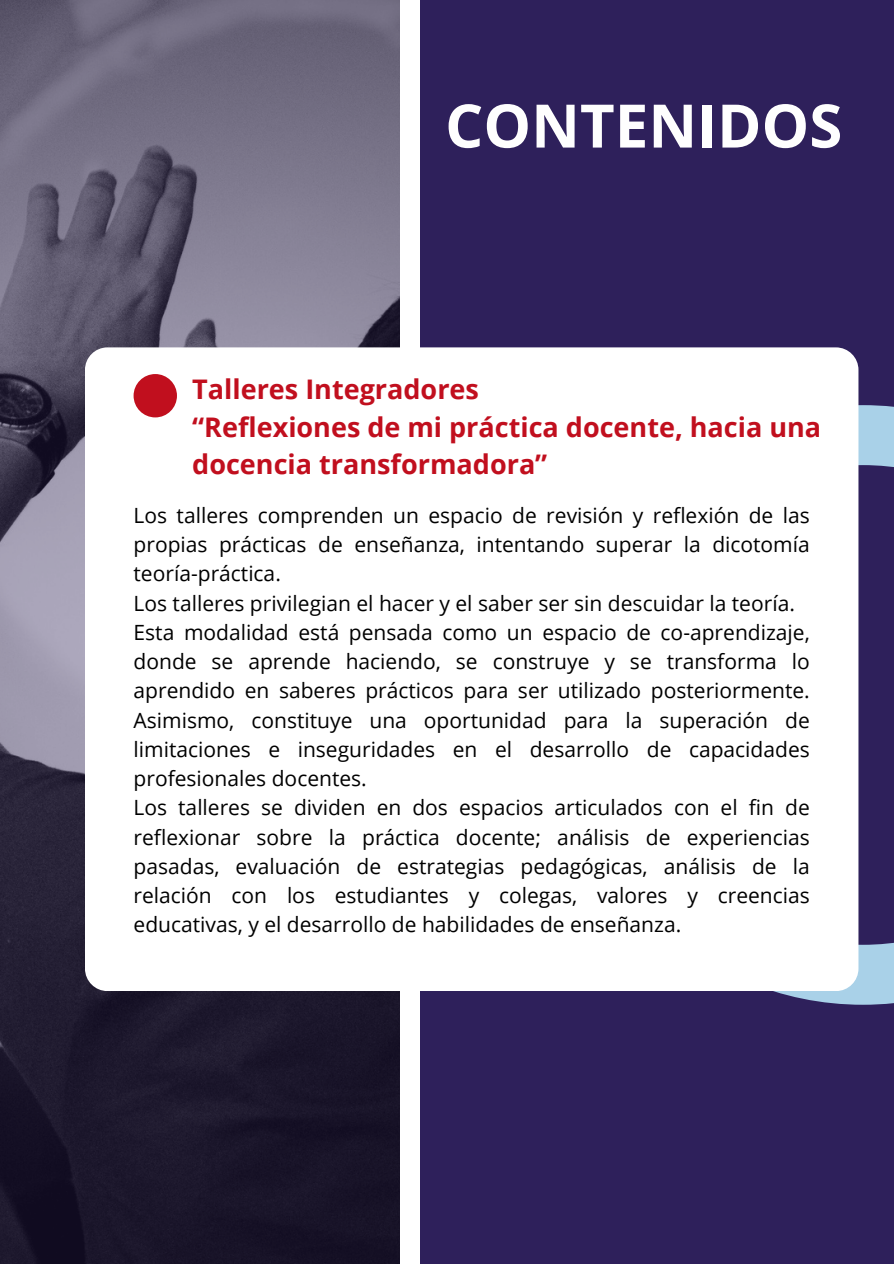
<style>
.page{position:relative;width:894px;height:1264px;background:#fff}
.page>*{position:absolute;margin:0;border:0;box-sizing:border-box;transform-origin:0 0}
.t1{font:700 60px "Open Sans";color:#fefefe}
.t2{font:700 27px/37.2px "Open Sans";color:#c10f1e}
.t3{font:21px/29.2px "Open Sans";color:#000;text-align:justify}
</style>
<div class="page">
<div style="left:0;top:0;width:893px;height:1263px;background:#2e205b"></div>
<img style="left:0;top:0;width:400px;height:1263px">
<svg style="left:773px;top:405px;width:120px;height:599px"></svg>
<div style="left:400px;top:0;width:20px;height:1263px;background:#fff"></div>
<div style="left:85px;top:347px;width:773px;height:644px;background:#fff;border-radius:23px"></div>
<div style="left:133px;top:374px;width:44px;height:43px;background:#c10f1e;border-radius:50%"></div>
<p class="t1" style="left:445px;top:83px;width:398px">CONTENIDOS</p>
<h1 class="t2" style="left:192px;top:370px;width:630px">Talleres Integradores<br>“Reflexiones de mi práctica docente, hacia una docencia transformadora”</h1>
<h2 class="t3" style="left:133px;top:500px;width:677px">Los talleres comprenden un espacio de revisión y reflexión de las propias prácticas de enseñanza, intentando superar la dicotomía teoría-práctica.</h2>
<p class="t3" style="left:133px;top:588px;width:662px">Los talleres privilegian el hacer y el saber ser sin descuidar la teoría.</p>
<p class="t3" style="left:133px;top:617px;width:677px">Esta modalidad está pensada como un espacio de co-aprendizaje, donde se aprende haciendo, se construye y se transforma lo aprendido en saberes prácticos para ser utilizado posteriormente.<br>Asimismo, constituye una oportunidad para la superación de limitaciones e inseguridades en el desarrollo de capacidades profesionales docentes.</p>
<p class="t3" style="left:133px;top:792px;width:677px">Los talleres se dividen en dos espacios articulados con el fin de reflexionar sobre la práctica docente; análisis de experiencias pasadas, evaluación de estrategias pedagógicas, análisis de la relación con los estudiantes y colegas, valores y creencias educativas, y el desarrollo de habilidades de enseñanza.</p>
</div>
